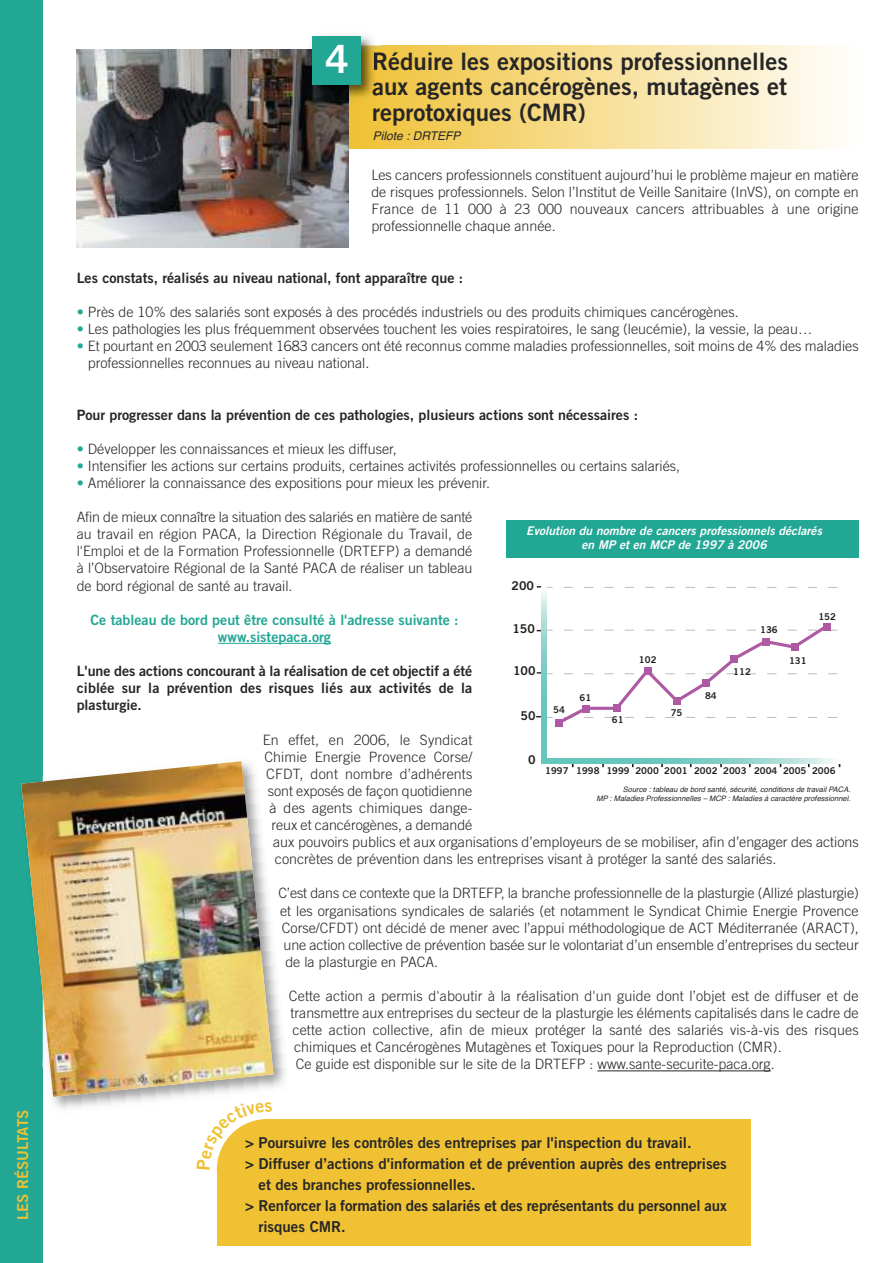
<style>
.page{position:relative;width:893px;height:1263px;background:#fff}
.page>*{position:absolute;margin:0;border:0;box-sizing:border-box;transform-origin:0 0}
.t1{font:39px "Trade Gothic Bold Two";color:#fff}
.t2{font:24px/25.5px "Trade Gothic Bold Two";color:#272627;text-align:justify}
.t3{font:15px "Trade Gothic Bold Two";color:#272627}
.t4{font:15px "Trade Gothic Bold Two";color:#efc133}
.t5{font:300 14.25px/17.1px "Trade Gothic";color:#272627;text-align:justify}
.t6{font:14.25px/17.1px "Trade Gothic Bold Two";color:#272627;text-align:justify}
.t7{font:14.25px/17.1px "Trade Gothic Bold Two";color:#22a795;text-align:center}
.t8{font:12.15px "Trade Gothic Bold Two";color:#231f20}
.t9{font:italic 12px/14.4px "Trade Gothic Bold Two";letter-spacing:.005em;color:#fff;text-align:center}
.t10{font:italic 12px "Helvetica";color:#272627}
.t11{font:9.3px "Trade Gothic Bold Two";color:#231f20}
.t12{font:italic 7.5px/9px "Helvetica";color:#272627;text-align:right}
.s1{color:#22a795}
</style>
<div class="page">
<div style="left:348px;top:45px;width:511px;height:103px;background:linear-gradient(to right,#efc133,#fffefd)"></div>
<div style="left:0;top:0;width:43px;height:1263px;background:#22a795"></div>
<hr style="left:218px;top:643px;width:113px;height:1px;background:#22a795">
<hr style="left:597px;top:1070px;width:174px;height:1px;background:#272627">
<img style="left:77px;top:49px;width:272px;height:198px">
<img style="left:311px;top:35px;width:63px;height:14px">
<img style="left:349px;top:45px;width:32px;height:60px">
<img style="left:306px;top:49px;width:43px;height:56px">
<img style="left:374px;top:52px;width:7px;height:20px">
<img style="left:372px;top:80px;width:9px;height:18px">
<div style="left:313px;top:37px;width:48px;height:48px;background:#22a795"></div>
<div style="left:506px;top:521px;width:353px;height:37px;background:#22a795"></div>
<svg style="left:537px;top:586px;width:301px;height:2px"></svg>
<svg style="left:537px;top:623px;width:301px;height:103px"></svg>
<div style="left:555px;top:719px;width:7px;height:7px;background:#ad59a3"></div>
<div style="left:583px;top:705px;width:7px;height:7px;background:#ad59a3"></div>
<div style="left:613px;top:704px;width:7px;height:8px;background:#ad59a3"></div>
<div style="left:644px;top:667px;width:7px;height:7px;background:#ad59a3"></div>
<div style="left:673px;top:697px;width:8px;height:7px;background:#ad59a3"></div>
<div style="left:703px;top:680px;width:7px;height:7px;background:#ad59a3"></div>
<div style="left:730px;top:656px;width:8px;height:7px;background:#ad59a3"></div>
<div style="left:763px;top:638px;width:7px;height:7px;background:#ad59a3"></div>
<div style="left:792px;top:643px;width:7px;height:8px;background:#ad59a3"></div>
<div style="left:823px;top:623px;width:7px;height:7px;background:#ad59a3"></div>
<svg style="left:541px;top:586px;width:5px;height:172px"></svg>
<svg style="left:541px;top:758px;width:294px;height:6px;background:#87d1c9"></svg>
<div style="left:217px;top:1168px;width:533px;height:78px;background:#efc133"></div>
<div style="left:528px;top:1119px;width:223px;height:101px;background:#efc133"></div>
<div style="left:217px;top:1119px;width:534px;height:101px;background:#efc133;border-radius:50px"></div>
<img style="left:53px;top:964px;width:232px;height:145px">
<img style="left:21px;top:761px;width:252px;height:336px">
<svg style="left:197px;top:1102px;width:75px;height:67px"></svg>
<p class="t4" style="left:17px;top:1220px;width:112px;rotate:-90deg">LES RÉSULTATS</p>
<h1 class="t1" style="left:325px;top:45px;width:25px">4</h1>
<h2 class="t2" style="left:372px;top:51px;width:418px">Réduire les expositions professionnelles aux agents cancérogènes, mutagènes et reprotoxiques (CMR)</h2>
<p class="t10" style="left:373px;top:129px;width:89px">Pilote : DRTEFP</p>
<p class="t5" style="left:371px;top:168px;width:489px">Les cancers professionnels constituent aujourd’hui le problème majeur en matière de risques professionnels. Selon l’Institut de Veille Sanitaire (InVS), on compte en France de 11 000 à 23 000 nouveaux cancers attribuables à une origine professionnelle chaque année.</p>
<p class="t6" style="left:77px;top:270px;width:388px">Les constats, réalisés au niveau national, font apparaître que :</p>
<p class="t5" style="left:77px;top:305px;width:663px"><span class="s1">•</span> Près de 10% des salariés sont exposés à des procédés industriels ou des produits chimiques cancérogènes.</p>
<p class="t5" style="left:77px;top:322px;width:737px"><span class="s1">•</span> Les pathologies les plus fréquemment observées touchent les voies respiratoires, le sang (leucémie), la vessie, la peau…</p>
<p class="t5" style="left:88px;top:339px;width:772px;text-indent:-11px"><span class="s1">•</span> Et pourtant en 2003 seulement 1683 cancers ont été reconnus comme maladies professionnelles, soit moins de 4% des maladies professionnelles reconnues au niveau national.</p>
<p class="t6" style="left:77px;top:407px;width:563px">Pour progresser dans la prévention de ces pathologies, plusieurs actions sont nécessaires :</p>
<p class="t5" style="left:77px;top:441px;width:322px"><span class="s1">•</span> Développer les connaissances et mieux les diffuser,</p>
<p class="t5" style="left:77px;top:458px;width:605px"><span class="s1">•</span> Intensifier les actions sur certains produits, certaines activités professionnelles ou certains salariés,</p>
<p class="t5" style="left:77px;top:476px;width:415px"><span class="s1">•</span> Améliorer la connaissance des expositions pour mieux les prévenir.</p>
<p class="t5" style="left:77px;top:510px;width:397px">Afin de mieux connaître la situation des salariés en matière de santé au travail en région PACA, la Direction Régionale du Travail, de l'Emploi et de la Formation Professionnelle (DRTEFP) a demandé à l’Observatoire Régional de la Santé PACA de réaliser un tableau de bord régional de santé au travail.</p>
<p class="t7" style="left:91px;top:612px;width:369px">Ce tableau de bord peut être consulté à l'adresse suivante : www.sistepaca.org</p>
<p class="t6" style="left:77px;top:664px;width:397px">L'une des actions concourant à la réalisation de cet objectif a été ciblée sur la prévention des risques liés aux activités de la plasturgie.</p>
<p class="t5" style="left:263px;top:732px;width:211px">En effet, en 2006, le Syndicat</p>
<p class="t5" style="left:264px;top:749px;width:209px">Chimie Energie Provence Corse/</p>
<p class="t5" style="left:266px;top:766px;width:208px">CFDT, dont nombre d’adhérents</p>
<p class="t5" style="left:268px;top:783px;width:206px">sont exposés de façon quotidienne</p>
<p class="t5" style="left:270px;top:800px;width:204px">à des agents chimiques dange-</p>
<p class="t5" style="left:271px;top:818px;width:202px">reux et cancérogènes, a demandé</p>
<p class="t5" style="left:273px;top:835px;width:587px">aux pouvoirs publics et aux organisations d’employeurs de se mobiliser, afin d’engager des actions</p>
<p class="t5" style="left:275px;top:852px;width:503px">concrètes de prévention dans les entreprises visant à protéger la santé des salariés.</p>
<p class="t5" style="left:278px;top:886px;width:582px">C’est dans ce contexte que la DRTEFP, la branche professionnelle de la plasturgie (Allizé plasturgie)</p>
<p class="t5" style="left:280px;top:903px;width:580px">et les organisations syndicales de salariés (et notamment le Syndicat Chimie Energie Provence</p>
<p class="t5" style="left:282px;top:920px;width:578px">Corse/CFDT) ont décidé de mener avec l’appui méthodologique de ACT Méditerranée (ARACT),</p>
<p class="t5" style="left:284px;top:937px;width:577px">une action collective de prévention basée sur le volontariat d’un ensemble d’entreprises du secteur</p>
<p class="t5" style="left:285px;top:954px;width:154px">de la plasturgie en PACA.</p>
<p class="t5" style="left:289px;top:989px;width:571px">Cette action a permis d'aboutir à la réalisation d'un guide dont l’objet est de diffuser et de</p>
<p class="t5" style="left:291px;top:1006px;width:570px">transmettre aux entreprises du secteur de la plasturgie les éléments capitalisés dans le cadre de</p>
<p class="t5" style="left:292px;top:1023px;width:568px">cette action collective, afin de mieux protéger la santé des salariés vis-à-vis des risques</p>
<p class="t5" style="left:294px;top:1040px;width:489px">chimiques et Cancérogènes Mutagènes et Toxiques pour la Reproduction (CMR).</p>
<p class="t5" style="left:296px;top:1057px;width:480px">Ce guide est disponible sur le site de la DRTEFP : www.sante-securite-paca.org.</p>
<p class="t9" style="left:526px;top:524px;width:297px">Evolution du nombre de cancers professionnels déclarés en MP et en MCP de 1997 à 2006</p>
<p class="t8" style="left:512px;top:581px;width:24px">200</p>
<p class="t8" style="left:512px;top:624px;width:24px">150</p>
<p class="t8" style="left:513px;top:667px;width:24px">100</p>
<p class="t8" style="left:521px;top:711px;width:17px">50</p>
<p class="t8" style="left:528px;top:755px;width:9px">0</p>
<p class="t11" style="left:545px;top:767px;width:25px">1997</p>
<p class="t11" style="left:818px;top:613px;width:19px">152</p>
<p class="t11" style="left:760px;top:626px;width:19px">136</p>
<p class="t11" style="left:639px;top:656px;width:19px">102</p>
<p class="t11" style="left:789px;top:657px;width:19px">131</p>
<p class="t11" style="left:733px;top:668px;width:19px">112</p>
<p class="t11" style="left:705px;top:692px;width:13px">84</p>
<p class="t11" style="left:579px;top:694px;width:13px">61</p>
<p class="t11" style="left:553px;top:707px;width:13px">54</p>
<p class="t11" style="left:671px;top:710px;width:13px">75</p>
<p class="t11" style="left:612px;top:716px;width:13px">61</p>
<p class="t11" style="left:576px;top:767px;width:261px">1998 1999 2000 2001 2002 2003 2004 2005 2006</p>
<p class="t12" style="left:596px;top:785px;width:256px">Source : tableau de bord santé, sécurité, conditions de travail PACA.<br>MP : Maladies Professionnelles – MCP : Maladies à caractère professionnel.</p>
<p class="t3" style="left:245px;top:1137px;width:448px">&gt; Poursuivre les contrôles des entreprises par l'inspection du travail.</p>
<p class="t3" style="left:245px;top:1158px;width:483px">&gt; Diffuser d’actions d'information et de prévention auprès des entreprises</p>
<p class="t3" style="left:258px;top:1179px;width:219px">et des branches professionnelles.</p>
<p class="t3" style="left:245px;top:1200px;width:483px">&gt; Renforcer la formation des salariés et des représentants du personnel aux</p>
<p class="t3" style="left:258px;top:1221px;width:89px">risques CMR.</p>
</div>
